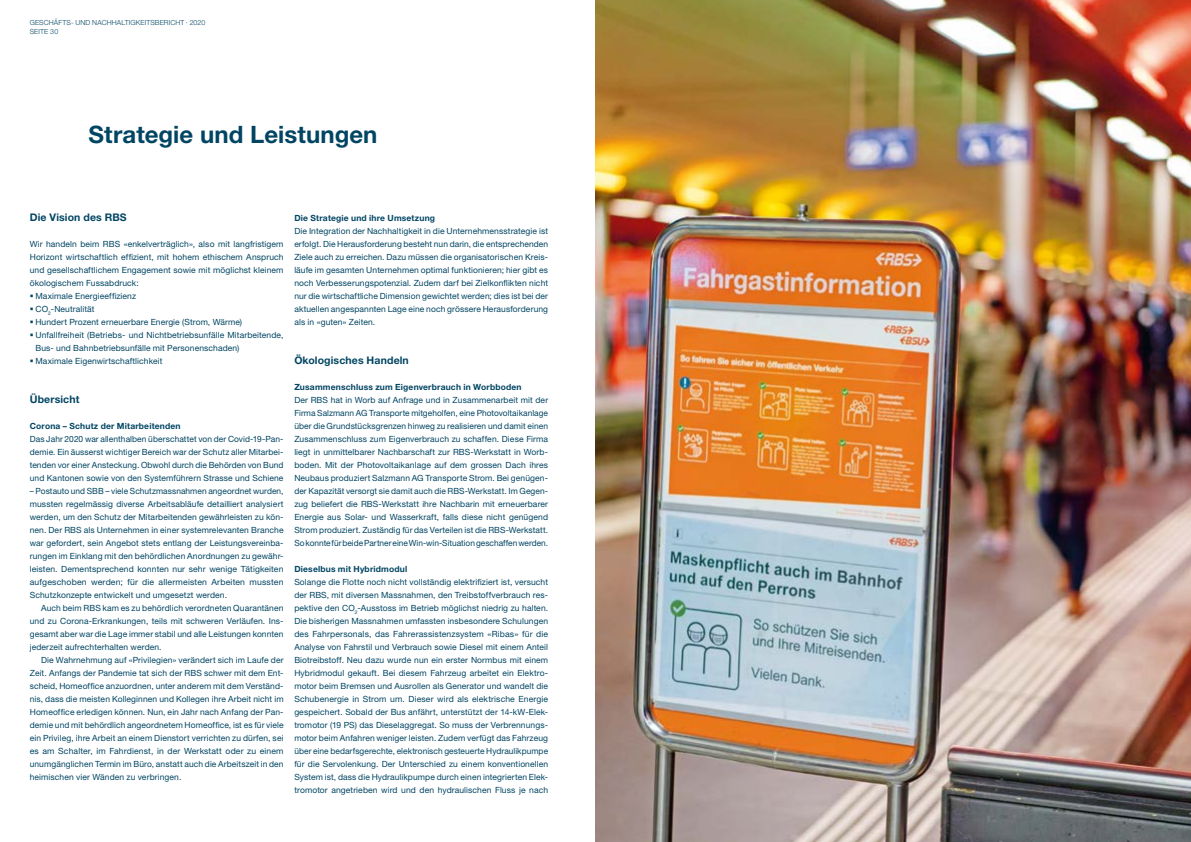
<style>
.page{position:relative;width:1191px;height:842px;background:#fff}
.page>*{position:absolute;margin:0;border:0;box-sizing:border-box;transform-origin:0 0}
.t1{font:700 24px "Helvetica Neue LT Pro";letter-spacing:.005em;color:#004563}
.t2{font:700 10.5px "Helvetica Neue LT Pro";letter-spacing:.01em;color:#004563}
.t3{font:8.5px/13px "Helvetica Neue LT Pro";letter-spacing:.01em;color:#004563;text-align:justify}
.t4{font:700 8.5px "Helvetica Neue LT Pro";letter-spacing:.02em;color:#004563}
.t5{font:300 7px/9px "Helvetica Neue LT Pro";letter-spacing:.015em;color:#004563}
</style>
<div class="page">
<img style="left:595px;top:0;width:596px;height:842px">
<p class="t5" style="left:30px;top:17px;width:177px">GESCHÄFTS- UND NACHHALTIGKEITSBERICHT ∙ 2020<br>SEITE 30</p>
<h1 class="t1" style="left:88px;top:119px;width:290px">Strategie und Leistungen</h1>
<p class="t2" style="left:30px;top:211px;width:98px">Die Vision des RBS</p>
<p class="t3" style="left:30px;top:237px;width:255px">Wir handeln beim RBS «enkelverträglich», also mit langfristigem Horizont wirtschaftlich effizient, mit hohem ethischem Anspruch und gesellschaftlichem Engagement sowie mit möglichst kleinem ökologischem Fussabdruck:</p>
<p class="t3" style="left:30px;top:289px;width:108px">▪ Maximale Energieeffizienz</p>
<p class="t3" style="left:30px;top:302px;width:66px">▪ CO<sub>2</sub>-Neutralität</p>
<p class="t3" style="left:30px;top:315px;width:214px">▪ Hundert Prozent erneuerbare Energie (Strom, Wärme)</p>
<p class="t3" style="left:35px;top:328px;width:250px;text-indent:-6px">▪ Unfallfreiheit (Betriebs- und Nichtbetriebsunfälle Mitarbeitende,<br>Bus- und Bahnbetriebsunfälle mit Personenschaden)</p>
<p class="t3" style="left:30px;top:354px;width:134px">▪ Maximale Eigenwirtschaftlichkeit</p>
<p class="t2" style="left:30px;top:393px;width:51px">Übersicht</p>
<p class="t4" style="left:30px;top:421px;width:152px">Corona – Schutz der Mitarbeitenden</p>
<p class="t3" style="left:30px;top:432px;width:255px">Das Jahr 2020 war allenthalben überschattet von der Covid-19-Pan&shy;demie. Ein äusserst wichtiger Bereich war der Schutz aller Mitarbei&shy;tenden vor einer Ansteckung. Obwohl durch die Behörden von Bund und Kantonen sowie von den Systemführern Strasse und Schiene</p>
<p class="t3" style="left:30px;top:484px;width:255px">– Postauto und SBB – viele Schutzmassnahmen angeordnet wurden, mussten regelmässig diverse Arbeitsabläufe detailliert analysiert werden, um den Schutz der Mitarbeitenden gewährleisten zu kön&shy;nen. Der RBS als Unternehmen in einer systemrelevanten Branche war gefordert, sein Angebot stets entlang der Leistungsvereinba&shy;rungen im Einklang mit den behördlichen Anordnungen zu gewähr&shy;leisten. Dementsprechend konnten nur sehr wenige Tätigkeiten aufgeschoben werden; für die allermeisten Arbeiten mussten Schutzkonzepte entwickelt und umgesetzt werden.</p>
<p class="t3" style="left:30px;top:601px;width:255px;text-indent:11px">Auch beim RBS kam es zu behördlich verordneten Quarantänen und zu Corona-Erkrankungen, teils mit schweren Verläufen. Ins&shy;gesamt aber war die Lage immer stabil und alle Leistungen konnten jederzeit aufrechterhalten werden.</p>
<p class="t3" style="left:30px;top:653px;width:255px;text-indent:11px">Die Wahrnehmung auf «Privilegien» verändert sich im Laufe der Zeit. Anfangs der Pandemie tat sich der RBS schwer mit dem Ent&shy;scheid, Homeoffice anzuordnen, unter anderem mit dem Verständ&shy;nis, dass die meisten Kolleginnen und Kollegen ihre Arbeit nicht im Homeoffice erledigen können. Nun, ein Jahr nach Anfang der Pan&shy;demie und mit behördlich angeordnetem Homeoffice, ist es für viele ein Privileg, ihre Arbeit an einem Dienstort verrichten zu dürfen, sei es am Schalter, im Fahrdienst, in der Werkstatt oder zu einem unumgänglichen Termin im Büro, anstatt auch die Arbeitszeit in den heimischen vier Wänden zu verbringen.</p>
<p class="t4" style="left:294px;top:213px;width:142px">Die Strategie und ihre Umsetzung</p>
<p class="t3" style="left:294px;top:224px;width:255px">Die Integration der Nachhaltigkeit in die Unternehmensstrategie ist erfolgt. Die Herausforderung besteht nun darin, die entsprechenden Ziele auch zu erreichen. Dazu müssen die organisatorischen Kreis&shy;läufe im gesamten Unternehmen optimal funktionieren; hier gibt es noch Verbesserungspotenzial. Zudem darf bei Zielkonflikten nicht nur die wirtschaftliche Dimension gewichtet werden; dies ist bei der aktuellen angespannten Lage eine noch grössere Herausforderung als in «guten» Zeiten.</p>
<p class="t2" style="left:294px;top:354px;width:116px">Ökologisches Handeln</p>
<p class="t4" style="left:294px;top:382px;width:229px">Zusammenschluss zum Eigenverbrauch in Worbboden</p>
<p class="t3" style="left:294px;top:393px;width:255px">Der RBS hat in Worb auf Anfrage und in Zusammenarbeit mit der Firma Salzmann AG Transporte mitgeholfen, eine Photovoltaikanlage über die Grundstücksgrenzen hinweg zu realisieren und damit einen Zusammenschluss zum Eigenverbrauch zu schaffen. Diese Firma liegt in unmittelbarer Nachbarschaft zur RBS-Werkstatt in Worb&shy;boden. Mit der Photovoltaikanlage auf dem grossen Dach ihres Neubaus produziert Salzmann AG Transporte Strom. Bei genügen&shy;der Kapazität versorgt sie damit auch die RBS-Werkstatt. Im Gegen&shy;zug beliefert die RBS-Werkstatt ihre Nachbarin mit erneuerbarer Energie aus Solar- und Wasserkraft, falls diese nicht genügend Strom produziert. Zuständig für das Verteilen ist die RBS-Werkstatt.<br>So konnte für beide Partner eine Win-win-Situation geschaffen werden.</p>
<p class="t4" style="left:294px;top:564px;width:114px">Dieselbus mit Hybridmodul</p>
<p class="t3" style="left:294px;top:575px;width:255px">Solange die Flotte noch nicht vollständig elektrifiziert ist, versucht der RBS, mit diversen Massnahmen, den Treibstoffverbrauch res&shy;pektive den CO<sub>2</sub>-Ausstoss im Betrieb möglichst niedrig zu halten.<br>Die bisherigen Massnahmen umfassten insbesondere Schulungen des Fahrpersonals, das Fahrerassistenzsystem «Ribas» für die Analyse von Fahrstil und Verbrauch sowie Diesel mit einem Anteil Biotreibstoff. Neu dazu wurde nun ein erster Normbus mit einem Hybridmodul gekauft. Bei diesem Fahrzeug arbeitet ein Elektro&shy;motor beim Bremsen und Ausrollen als Generator und wandelt die Schubenergie in Strom um. Dieser wird als elektrische Energie gespeichert. Sobald der Bus anfährt, unterstützt der 14-kW-Elek&shy;tromotor (19 PS) das Dieselaggregat. So muss der Verbrennungs&shy;motor beim Anfahren weniger leisten. Zudem verfügt das Fahrzeug über eine bedarfsgerechte, elektronisch gesteuerte Hydraulikpumpe für die Servolenkung. Der Unterschied zu einem konventionellen System ist, dass die Hydraulikpumpe durch einen integrierten Elek&shy;tromotor angetrieben wird und den hydraulischen Fluss je nach</p>
</div>
